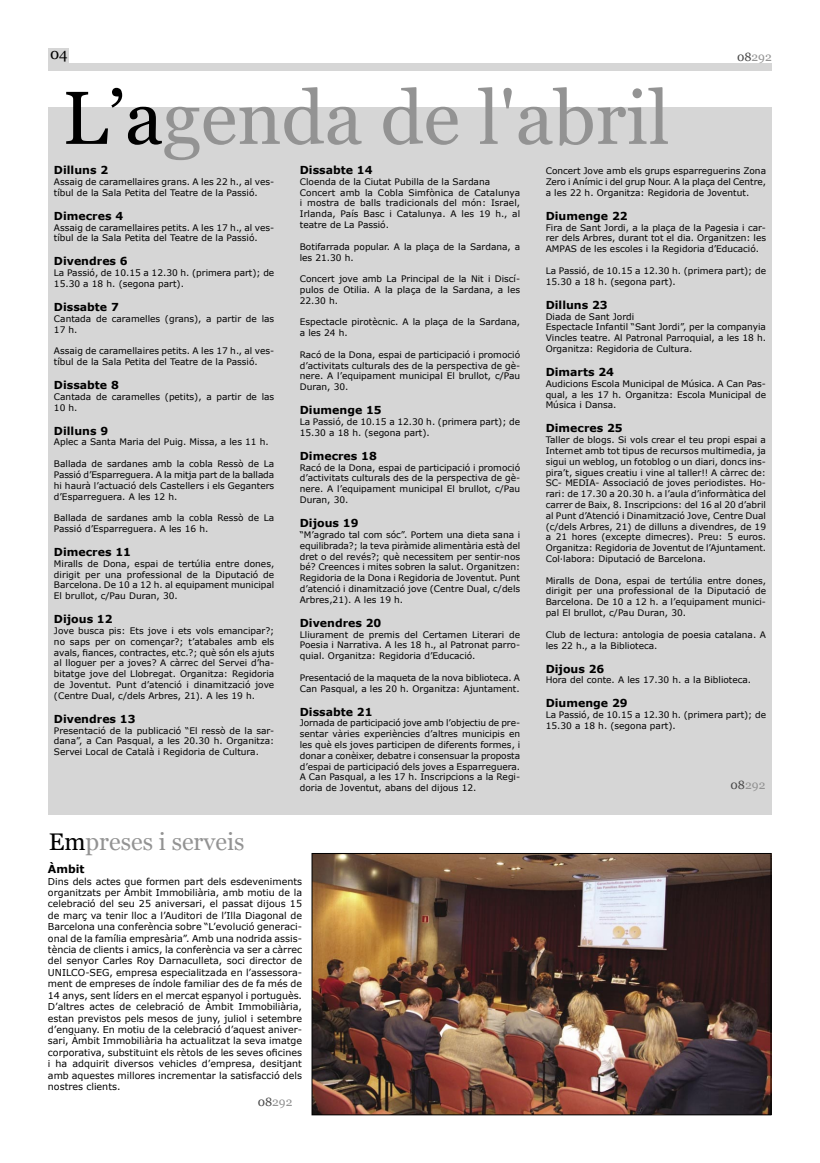
<style>
.page{position:relative;width:820px;height:1163px;background:#fff}
.page>*{position:absolute;margin:0;border:0;box-sizing:border-box;transform-origin:0 0}
.t1{font:75px "Georgia";color:#939393}
.t2{font:24px "Georgia";color:#939393}
.t3{font:15px "Georgia";color:#000}
.t4{font:12px "Georgia";color:#939393}
.t5{font:700 11px "Verdana";color:#000}
.t6{font:9.5px/11.4px "Verdana";color:#000;text-align:justify}
.t7{font:9px/10.8px "Verdana";color:#000;text-align:justify}
.s1{color:#484848}
.s2{color:#000}
</style>
<div class="page">
<div style="left:48px;top:48px;width:21px;height:23px;background:#d6d6d6"></div>
<div style="left:59px;top:64px;width:712px;height:7px;background:#d6d6d6"></div>
<div style="left:48px;top:107px;width:723px;height:707px;background:#d6d6d6"></div>
<img style="left:313px;top:854px;width:456px;height:259px">
<div style="left:311px;top:852px;width:460px;height:263px;border:1px solid #000"></div>
<p class="t3" style="left:50px;top:45px;width:19px">04</p>
<p class="t4" style="left:736px;top:50px;width:36px"><span class="s1">08</span>292</p>
<p class="t1" style="left:63px;top:75px;width:608px"><span class="s2">L’a</span>genda de l'abril</p>
<p class="t5" style="left:54px;top:163px;width:56px">Dilluns 2</p>
<p class="t7" style="left:54px;top:176px;width:222px">Assaig de caramellaires grans. A les 22 h., al ves&shy;tíbul de la Sala Petita del Teatre de la Passió.</p>
<p class="t5" style="left:54px;top:209px;width:71px">Dimecres 4</p>
<p class="t7" style="left:54px;top:221px;width:222px">Assaig de caramellaires petits. A les 17 h., al ves&shy;tíbul de la Sala Petita del Teatre de la Passió.</p>
<p class="t5" style="left:54px;top:254px;width:75px">Divendres 6</p>
<p class="t7" style="left:54px;top:267px;width:222px">La Passió, de 10.15 a 12.30 h. (primera part); de<br>15.30 a 18 h. (segona part).</p>
<p class="t5" style="left:54px;top:300px;width:66px">Dissabte 7</p>
<p class="t7" style="left:54px;top:313px;width:222px">Cantada de caramelles (grans), a partir de las<br>17 h.</p>
<p class="t7" style="left:54px;top:345px;width:222px">Assaig de caramellaires petits. A les 17 h., al ves&shy;tíbul de la Sala Petita del Teatre de la Passió.</p>
<p class="t5" style="left:54px;top:378px;width:66px">Dissabte 8</p>
<p class="t7" style="left:54px;top:391px;width:222px">Cantada de caramelles (petits), a partir de las<br>10 h.</p>
<p class="t5" style="left:54px;top:423px;width:56px">Dilluns 9</p>
<p class="t7" style="left:54px;top:436px;width:216px">Aplec a Santa Maria del Puig. Missa, a les 11 h.</p>
<p class="t7" style="left:54px;top:458px;width:222px">Ballada de sardanes amb la cobla Ressò de La Passió d’Esparreguera. A la mitja part de la ballada hi haurà l’actuació dels Castellers i els Geganters d’Esparreguera. A les 12 h.</p>
<p class="t7" style="left:54px;top:512px;width:222px">Ballada de sardanes amb la cobla Ressò de La<br>Passió d’Esparreguera. A les 16 h.</p>
<p class="t5" style="left:54px;top:545px;width:79px">Dimecres 11</p>
<p class="t7" style="left:54px;top:557px;width:222px">Miralls de Dona, espai de tertúlia entre dones, dirigit per una professional de la Diputació de Barcelona. De 10 a 12 h. al equipament municipal El brullot, c/Pau Duran, 30.</p>
<p class="t5" style="left:54px;top:612px;width:60px">Dijous 12</p>
<p class="t7" style="left:54px;top:625px;width:222px">Jove busca pis: Ets jove i ets vols emancipar?; no saps per on començar?; t’atabales amb els avals, fiances, contractes, etc.?; què són els ajuts al lloguer per a joves? A càrrec del Servei d’ha&shy;bitatge jove del Llobregat. Organitza: Regidoria de Joventut. Punt d’atenció i dinamització jove (Centre Dual, c/dels Arbres, 21). A les 19 h.</p>
<p class="t5" style="left:54px;top:711px;width:83px">Divendres 13</p>
<p class="t7" style="left:54px;top:724px;width:222px">Presentació de la publicació “El ressò de la sar&shy;dana”, a Can Pasqual, a les 20.30 h. Organitza:<br>Servei Local de Català i Regidoria de Cultura.</p>
<p class="t5" style="left:300px;top:163px;width:74px">Dissabte 14</p>
<p class="t7" style="left:300px;top:176px;width:192px">Cloenda de la Ciutat Pubilla de la Sardana</p>
<p class="t7" style="left:300px;top:187px;width:222px">Concert amb la Cobla Simfònica de Catalunya i mostra de balls tradicionals del món: Israel, Irlanda, País Basc i Catalunya. A les 19 h., al teatre de La Passió.</p>
<p class="t7" style="left:300px;top:241px;width:222px">Botifarrada popular. A la plaça de la Sardana, a les 21.30 h.</p>
<p class="t7" style="left:300px;top:273px;width:222px">Concert jove amb La Principal de la Nit i Discí&shy;pulos de Otilia. A la plaça de la Sardana, a les 22.30 h.</p>
<p class="t7" style="left:300px;top:316px;width:222px">Espectacle pirotècnic. A la plaça de la Sardana, a les 24 h.</p>
<p class="t7" style="left:300px;top:349px;width:222px">Racó de la Dona, espai de participació i promoció d’activitats culturals des de la perspectiva de gè&shy;nere. A l’equipament municipal El brullot, c/Pau Duran, 30.</p>
<p class="t5" style="left:300px;top:403px;width:83px">Diumenge 15</p>
<p class="t7" style="left:300px;top:416px;width:222px">La Passió, de 10.15 a 12.30 h. (primera part); de<br>15.30 a 18 h. (segona part).</p>
<p class="t5" style="left:300px;top:449px;width:78px">Dimecres 18</p>
<p class="t7" style="left:300px;top:461px;width:222px">Racó de la Dona, espai de participació i promoció d’activitats culturals des de la perspectiva de gè&shy;nere. A l’equipament municipal El brullot, c/Pau Duran, 30.</p>
<p class="t5" style="left:300px;top:516px;width:60px">Dijous 19</p>
<p class="t7" style="left:300px;top:529px;width:222px">“M’agrado tal com sóc”. Portem una dieta sana i equilibrada?; la teva piràmide alimentària està del dret o del revés?; què necessitem per sentir-nos bé? Creences i mites sobren la salut. Organitzen:<br>Regidoria de la Dona i Regidoria de Joventut. Punt d’atenció i dinamització jove (Centre Dual, c/dels Arbres,21). A les 19 h.</p>
<p class="t5" style="left:300px;top:615px;width:83px">Divendres 20</p>
<p class="t7" style="left:300px;top:628px;width:222px">Lliurament de premis del Certamen Literari de Poesia i Narrativa. A les 18 h., al Patronat parro&shy;quial. Organitza: Regidoria d’Educació.</p>
<p class="t7" style="left:300px;top:671px;width:222px">Presentació de la maqueta de la nova biblioteca. A<br>Can Pasqual, a les 20 h. Organitza: Ajuntament.</p>
<p class="t5" style="left:300px;top:704px;width:74px">Dissabte 21</p>
<p class="t7" style="left:300px;top:717px;width:222px">Jornada de participació jove amb l’objectiu de pre&shy;sentar vàries experiències d’altres municipis en les què els joves participen de diferents formes, i donar a conèixer, debatre i consensuar la proposta d’espai de participació dels joves a Esparreguera.<br>A Can Pasqual, a les 17 h. Inscripcions a la Regi&shy;doria de Joventut, abans del dijous 12.</p>
<p class="t7" style="left:545px;top:165px;width:222px">Concert Jove amb els grups esparreguerins Zona Zero i Anímic i del grup Nour. A la plaça del Centre, a les 22 h. Organitza: Regidoria de Joventut.</p>
<p class="t5" style="left:545px;top:209px;width:83px">Diumenge 22</p>
<p class="t7" style="left:545px;top:222px;width:222px">Fira de Sant Jordi, a la plaça de la Pagesia i car&shy;rer dels Arbres, durant tot el dia. Organitzen: les AMPAS de les escoles i la Regidoria d’Educació.</p>
<p class="t7" style="left:545px;top:265px;width:222px">La Passió, de 10.15 a 12.30 h. (primera part); de<br>15.30 a 18 h. (segona part).</p>
<p class="t5" style="left:545px;top:297px;width:64px">Dilluns 23</p>
<p class="t7" style="left:545px;top:310px;width:90px">Diada de Sant Jordi</p>
<p class="t7" style="left:545px;top:321px;width:222px">Espectacle Infantil “Sant Jordi”, per la companyia Vincles teatre. Al Patronal Parroquial, a les 18 h.<br>Organitza: Regidoria de Cultura.</p>
<p class="t5" style="left:545px;top:365px;width:70px">Dimarts 24</p>
<p class="t7" style="left:545px;top:378px;width:222px">Audicions Escola Municipal de Música. A Can Pas&shy;qual, a les 17 h. Organitza: Escola Municipal de Música i Dansa.</p>
<p class="t5" style="left:545px;top:421px;width:78px">Dimecres 25</p>
<p class="t7" style="left:545px;top:434px;width:222px">Taller de blogs. Si vols crear el teu propi espai a Internet amb tot tipus de recursos multimedia, ja sigui un weblog, un fotoblog o un diari, doncs ins&shy;pira’t, sigues creatiu i vine al taller!! A càrrec de:<br>SC- MEDIA- Associació de joves periodistes. Ho&shy;rari: de 17.30 a 20.30 h. a l’aula d’informàtica del carrer de Baix, 8. Inscripcions: del 16 al 20 d’abril al Punt d’Atenció i Dinamització Jove, Centre Dual (c/dels Arbres, 21) de dilluns a divendres, de 19 a 21 hores (excepte dimecres). Preu: 5 euros.<br>Organitza: Regidoria de Joventut de l’Ajuntament.<br>Col·labora: Diputació de Barcelona.</p>
<p class="t7" style="left:545px;top:574px;width:222px">Miralls de Dona, espai de tertúlia entre dones, dirigit per una professional de la Diputació de Barcelona. De 10 a 12 h. a l’equipament munici&shy;pal El brullot, c/Pau Duran, 30.</p>
<p class="t7" style="left:545px;top:628px;width:222px">Club de lectura: antologia de poesia catalana. A les 22 h., a la Biblioteca.</p>
<p class="t5" style="left:545px;top:661px;width:60px">Dijous 26</p>
<p class="t7" style="left:545px;top:674px;width:207px">Hora del conte. A les 17.30 h. a la Biblioteca.</p>
<p class="t5" style="left:545px;top:696px;width:83px">Diumenge 29</p>
<p class="t7" style="left:545px;top:709px;width:222px">La Passió, de 10.15 a 12.30 h. (primera part); de<br>15.30 a 18 h. (segona part).</p>
<p class="t4" style="left:730px;top:777px;width:36px"><span class="s1">08</span>292</p>
<p class="t2" style="left:49px;top:827px;width:197px"><span class="s2">Em</span>preses i serveis</p>
<p class="t5" style="left:48px;top:862px;width:38px">Àmbit</p>
<p class="t6" style="left:48px;top:875px;width:255px">Dins dels actes que formen part dels esdeveniments organitzats per Àmbit Immobiliària, amb motiu de la celebració del seu 25 aniversari, el passat dijous 15 de març va tenir lloc a l’Auditori de l’Illa Diagonal de Barcelona una conferència sobre “L’evolució generaci&shy;onal de la família empresària”. Amb una nodrida assis&shy;tència de clients i amics, la conferència va ser a càrrec del senyor Carles Roy Darnaculleta, soci director de UNILCO-SEG, empresa especialitzada en l’assessora&shy;ment de empreses de índole familiar des de fa més de 14 anys, sent líders en el mercat espanyol i portuguès.<br>D’altres actes de celebració de Àmbit Immobiliària, estan previstos pels mesos de juny, juliol i setembre d’enguany. En motiu de la celebració d’aquest aniver&shy;sari, Àmbit Immobiliària ha actualitzat la seva imatge corporativa, substituint els rètols de les seves oficines i ha adquirit diversos vehicles d’empresa, desitjant amb aquestes millores incrementar la satisfacció dels nostres clients.</p>
<p class="t4" style="left:257px;top:1094px;width:36px"><span class="s1">08</span>292</p>
</div>
